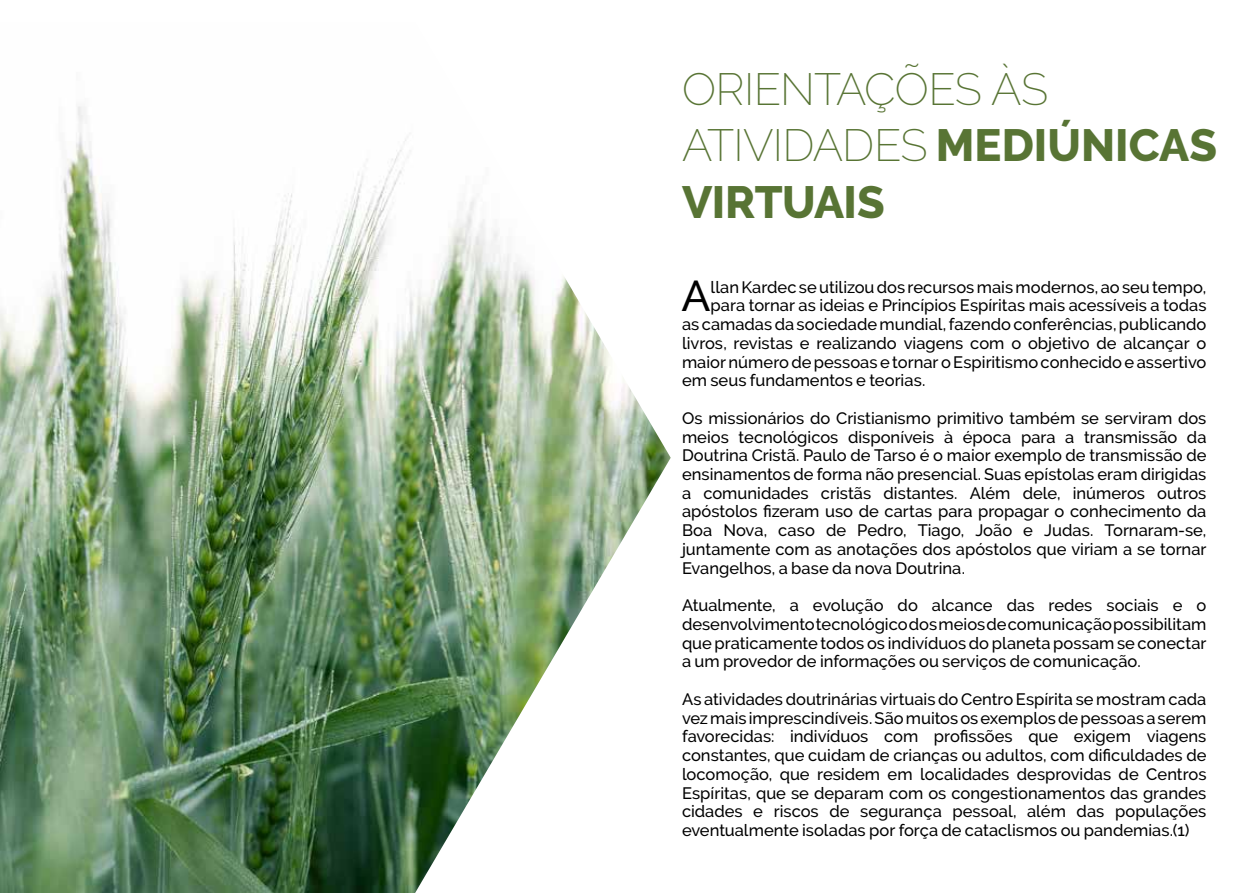
<style>
.page{position:relative;width:1259px;height:893px;background:#fff}
.page>*{position:absolute;margin:0;border:0;box-sizing:border-box;transform-origin:0 0}
.t1{font:200 45px/56.2px "Raleway";letter-spacing:-.015em;color:#587434}
.t2{font:500 42.9px "Raleway";color:#000}
.t3{font:500 16.5px/18.8px "Raleway";color:#000;text-align:justify}
.s1{font-weight:800}
</style>
<div class="page">
<img style="left:0;top:106px;width:670px;height:787px">
<h1 class="t1" style="left:682px;top:61px;width:536px">ORIENTAÇÕES ÀS<br>ATIVIDADES <span class="s1">MEDIÚNICAS<br>VIRTUAIS</span></h1>
<h2 class="t2" style="left:681px;top:271px;width:31px">A</h2>
<p class="t3" style="left:710px;top:277px;width:497px">llan Kardec se utilizou dos recursos mais modernos, ao seu tempo,</p>
<p class="t3" style="left:710px;top:296px;width:497px">para tornar as ideias e Princípios Espíritas mais acessíveis a todas</p>
<p class="t3" style="left:682px;top:315px;width:526px">as camadas da sociedade mundial, fazendo conferências, publicando</p>
<p class="t3" style="left:682px;top:334px;width:526px">livros, revistas e realizando viagens com o objetivo de alcançar o</p>
<p class="t3" style="left:682px;top:352px;width:526px">maior número de pessoas e tornar o Espiritismo conhecido e assertivo</p>
<p class="t3" style="left:682px;top:371px;width:245px">em seus fundamentos e teorias.</p>
<p class="t3" style="left:682px;top:409px;width:526px">Os missionários do Cristianismo primitivo também se serviram dos meios tecnológicos disponíveis à época para a transmissão da Doutrina Cristã. Paulo de Tarso é o maior exemplo de transmissão de ensinamentos de forma não presencial. Suas epístolas eram dirigidas a comunidades cristãs distantes. Além dele, inúmeros outros apóstolos fizeram uso de cartas para propagar o conhecimento da Boa Nova, caso de Pedro, Tiago, João e Judas. Tornaram-se, juntamente com as anotações dos apóstolos que viriam a se tornar Evangelhos, a base da nova Doutrina.</p>
<p class="t3" style="left:682px;top:596px;width:526px">Atualmente, a evolução do alcance das redes sociais e o desenvolvimento tecnológico dos meios de comunicação possibilitam que praticamente todos os indivíduos do planeta possam se conectar a um provedor de informações ou serviços de comunicação.</p>
<p class="t3" style="left:682px;top:690px;width:526px">As atividades doutrinárias virtuais do Centro Espírita se mostram cada vez mais imprescindíveis. São muitos os exemplos de pessoas a serem favorecidas: indivíduos com profissões que exigem viagens constantes, que cuidam de crianças ou adultos, com dificuldades de locomoção, que residem em localidades desprovidas de Centros Espíritas, que se deparam com os congestionamentos das grandes cidades e riscos de segurança pessoal, além das populações eventualmente isoladas por força de cataclismos ou pandemias.(1)</p>
</div>
